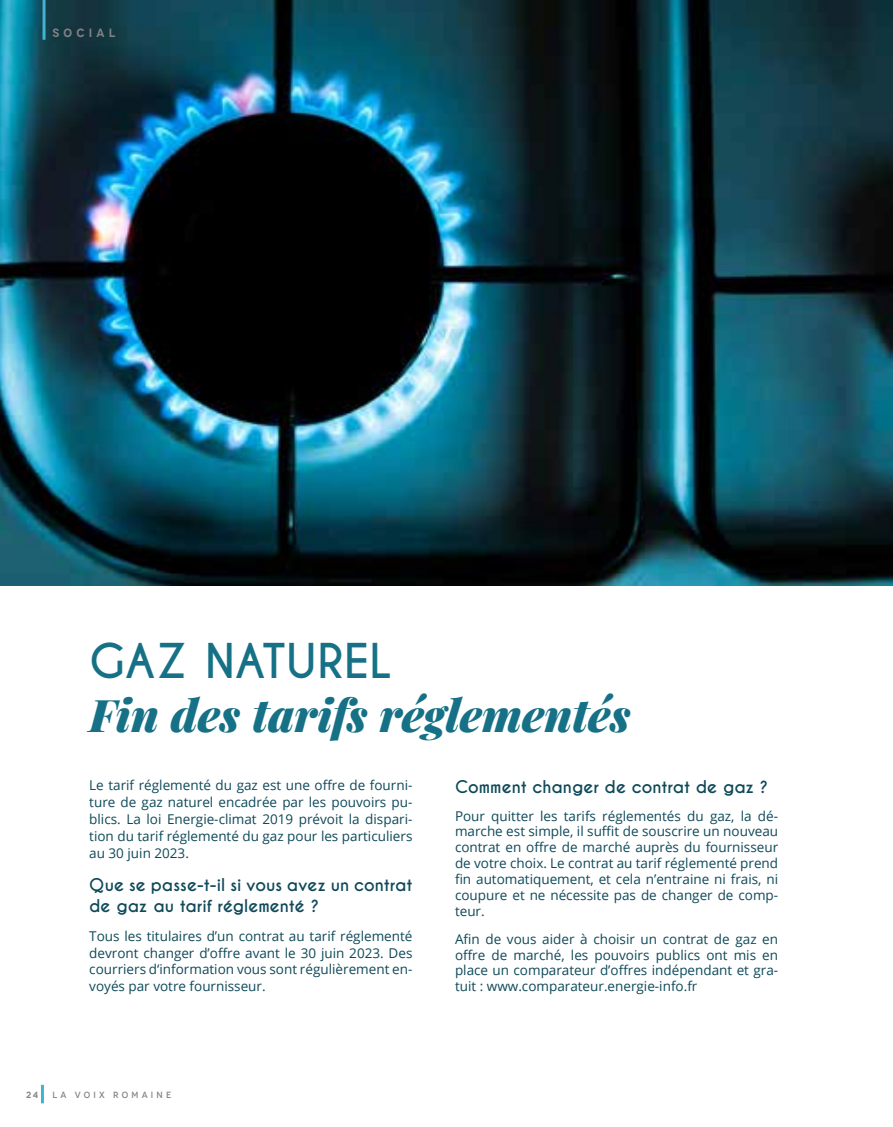
<style>
.page{position:relative;width:893px;height:1127px;background:#fff}
.page>*{position:absolute;margin:0;border:0;box-sizing:border-box;transform-origin:0 0}
.t1{font:italic 900 45px "Playfair Display";letter-spacing:-.005em;color:#167186}
.t2{font:700 45px "Caviar Dreams";letter-spacing:.005em;color:#167186}
.t3{font:700 16.5px/21px "Caviar Dreams";letter-spacing:-.005em;color:#0e4959}
.t4{font:13.5px/15.9px "Open Sans";color:#0e4959;text-align:justify}
.t5{font:600 12px "Novecento";letter-spacing:.35em;color:#808285}
.t6{font:500 9px "Novecento";letter-spacing:.35em;color:#808285}
.t7{font:600 9px "Novecento";color:#808285}
</style>
<div class="page">
<img style="left:0;top:0;width:893px;height:586px">
<hr style="left:41px;top:1085px;width:3px;height:18px;background:#40b2d4">
<hr style="left:43px;top:0;width:3px;height:40px;background:#40b2d4">
<p class="t5" style="left:52px;top:25px;width:65px">SOCIAL</p>
<h1 class="t2" style="left:89px;top:634px;width:304px">GAZ NATUREL</h1>
<h1 class="t1" style="left:89px;top:678px;width:543px">Fin des tarifs réglementés</h1>
<p class="t4" style="left:89px;top:776px;width:325px;line-height:17px">Le tarif réglementé du gaz est une offre de fourni&shy;ture de gaz naturel encadrée par les pouvoirs pu&shy;blics. La loi Energie-climat 2019 prévoit la dispari&shy;tion du tarif réglementé du gaz pour les particuliers au 30 juin 2023.</p>
<p class="t3" style="left:89px;top:874px;width:325px">Que se passe-t-il si vous avez un contrat de gaz au tarif réglementé ?</p>
<p class="t4" style="left:89px;top:927px;width:325px;line-height:17px">Tous les titulaires d’un contrat au tarif réglementé devront changer d’offre avant le 30 juin 2023. Des courriers d‘information vous sont régulièrement en&shy;voyés par votre fournisseur.</p>
<p class="t3" style="left:455px;top:776px;width:315px">Comment changer de contrat de gaz ?</p>
<p class="t4" style="left:455px;top:807px;width:325px">Pour quitter les tarifs réglementés du gaz, la dé&shy;marche est simple, il suffit de souscrire un nouveau contrat en offre de marché auprès du fournisseur de votre choix. Le contrat au tarif réglementé prend fin automatiquement, et cela n’entraine ni frais, ni coupure et ne nécessite pas de changer de comp&shy;teur.</p>
<p class="t4" style="left:455px;top:930px;width:325px">Afin de vous aider à choisir un contrat de gaz en offre de marché, les pouvoirs publics ont mis en place un comparateur d’offres indépendant et gra&shy;tuit : www.comparateur.energie-info.fr</p>
<p class="t7" style="left:26px;top:1089px;width:13px">24</p>
<p class="t6" style="left:52px;top:1089px;width:120px">LA VOIX ROMAINE</p>
</div>
